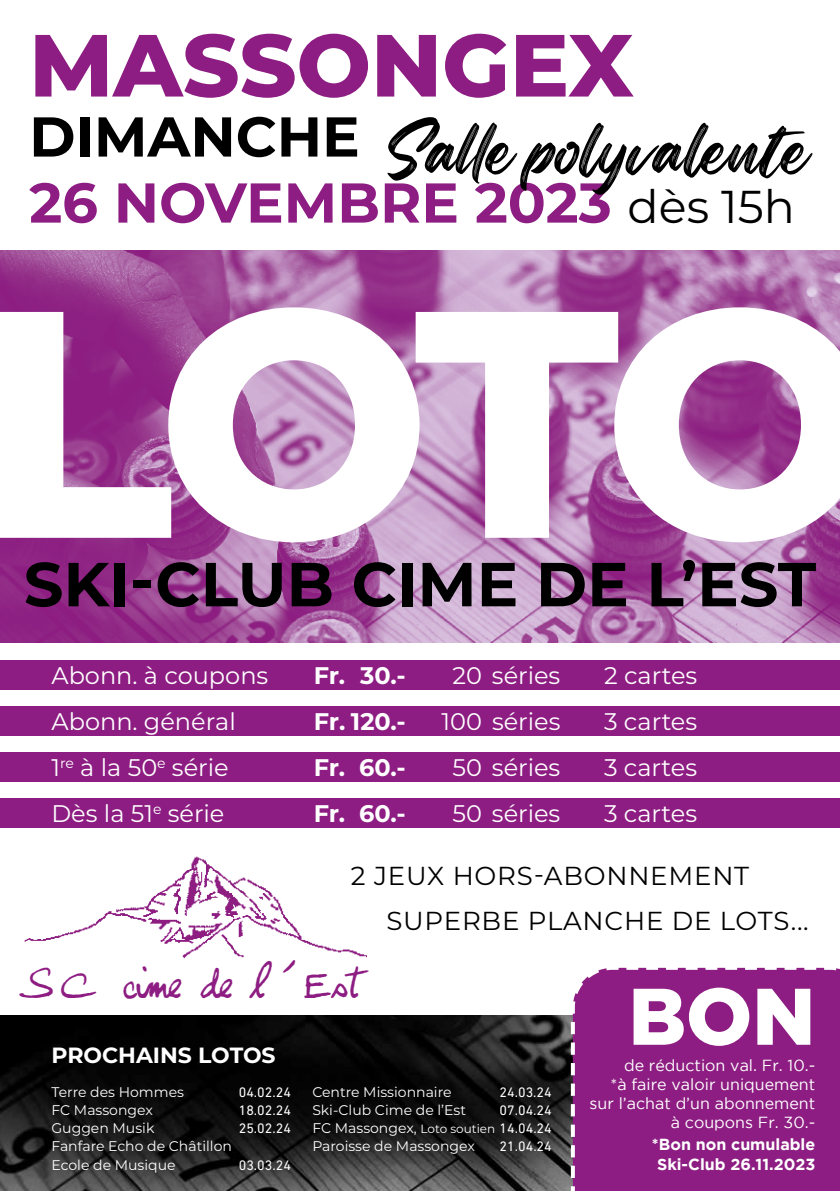
<style>
.page{position:relative;width:840px;height:1191px;background:#fff}
.page>*{position:absolute;margin:0;border:0;box-sizing:border-box;transform-origin:0 0}
.t1{font:800 322.6px "Montserrat";color:#fff}
.t2{font:800 88px "Montserrat";color:#8d1d82}
.t3{font:900 80px "Gotham";color:#fff}
.t4{font:64px "Regular Brush";color:#000}
.t5{font:700 62px "Montserrat";color:#000}
.t6{font:700 56px/66px "Montserrat";color:#8d1d82}
.t7{font:44px "Georges";color:#8d1d82}
.t8{font:26px/45.2px "Montserrat";letter-spacing:.03em;color:#000}
.t9{font:24px "Montserrat";color:#fff}
.t10{font:700 24px "Montserrat";color:#fff}
.t11{font:700 22px "Montserrat";color:#fff}
.t12{font:16px/19.2px "Gotham";color:#fff;text-align:right}
.t13{font:700 16px/19.2px "Gotham";color:#fff;text-align:center}
.t14{font:14px/18px "Montserrat";color:#fff}
.t15{font:14px "DIN Next LT Pro";color:#fff}
.s1{color:#000}
.s2{font-weight:400;font-size:46px;color:#000}
.s3{font-size:12px}
.s4{font-family:"DIN Next LT Pro"}
</style>
<div class="page">
<img style="left:24px;top:856px;width:342px;height:102px">
<div style="left:0;top:660px;width:839px;height:30px;background:#8d1d82"></div>
<div style="left:0;top:706px;width:839px;height:30px;background:#8d1d82"></div>
<div style="left:0;top:752px;width:839px;height:30px;background:#8d1d82"></div>
<div style="left:0;top:798px;width:839px;height:30px;background:#8d1d82"></div>
<img style="left:0;top:1015px;width:568px;height:176px">
<img style="left:0;top:250px;width:839px;height:392px">
<svg style="left:550px;top:1022px;width:18px;height:169px;background:#363636"></svg>
<div style="left:568px;top:967px;width:271px;height:224px;background:#8d1d82"></div>
<h2 class="t2" style="left:29px;top:1px;width:605px">MASSONGEX</h2>
<h3 class="t6" style="left:29px;top:101px;width:767px"><span class="s1">DIMANCHE<br></span>26 NOVEMBRE 2023 <span class="s2">dès 15h</span></h3>
<h3 class="t4" style="left:386px;top:99px;width:426px">Salle polyvalente</h3>
<h1 class="t1" style="left:-23px;top:187px;width:900px">LOTO</h1>
<h3 class="t5" style="left:24px;top:539px;width:793px">SKI-CLUB CIME DE L’EST</h3>
<h3 class="t9" style="left:51px;top:659px;width:218px">Abonn. à coupons</h3>
<h3 class="t10" style="left:313px;top:658px;width:93px">Fr. 30.-</h3>
<h3 class="t9" style="left:452px;top:659px;width:109px">20 séries</h3>
<h3 class="t9" style="left:603px;top:659px;width:95px">2 cartes</h3>
<h3 class="t9" style="left:51px;top:705px;width:186px">Abonn. général</h3>
<h3 class="t10" style="left:313px;top:704px;width:93px">Fr. 120.-</h3>
<h3 class="t9" style="left:441px;top:705px;width:120px">100 séries</h3>
<h3 class="t9" style="left:603px;top:705px;width:94px">3 cartes</h3>
<h3 class="t9" style="left:51px;top:751px;width:178px">1<sup>re</sup> à la 50<sup>e</sup> série</h3>
<h3 class="t10" style="left:313px;top:750px;width:93px">Fr. 60.-</h3>
<h3 class="t9" style="left:452px;top:751px;width:109px">50 séries</h3>
<h3 class="t9" style="left:603px;top:751px;width:94px">3 cartes</h3>
<h3 class="t9" style="left:51px;top:797px;width:174px">Dès la 51<sup>e</sup> série</h3>
<h3 class="t10" style="left:313px;top:796px;width:93px">Fr. 60.-</h3>
<h3 class="t9" style="left:452px;top:797px;width:109px">50 séries</h3>
<h3 class="t9" style="left:603px;top:797px;width:94px">3 cartes</h3>
<h3 class="t8" style="left:386px;top:852px;width:423px;text-indent:-35px">2 JEUX HORS-ABONNEMENT<br>SUPERBE PLANCHE DE LOTS...</h3>
<h3 class="t7" style="left:17px;top:957px;width:341px">SC cime de l’Est</h3>
<h3 class="t11" style="left:51px;top:1039px;width:225px">PROCHAINS LOTOS</h3>
<p class="t14" style="left:51px;top:1083px;width:134px">Terre des Hommes</p>
<p class="t15" style="left:238px;top:1084px;width:54px">04.02.24</p>
<p class="t14" style="left:51px;top:1101px;width:103px">FC Massongex</p>
<p class="t15" style="left:238px;top:1102px;width:54px">18.02.24</p>
<p class="t14" style="left:51px;top:1119px;width:104px">Guggen Musik</p>
<p class="t15" style="left:238px;top:1120px;width:54px">25.02.24</p>
<p class="t14" style="left:51px;top:1137px;width:182px">Fanfare Echo de Châtillon<br>Ecole de Musique</p>
<p class="t15" style="left:238px;top:1156px;width:54px">03.03.24</p>
<p class="t14" style="left:312px;top:1083px;width:141px">Centre Missionnaire</p>
<p class="t15" style="left:499px;top:1084px;width:54px">24.03.24</p>
<p class="t14" style="left:312px;top:1101px;width:155px">Ski-Club Cime de l’Est</p>
<p class="t15" style="left:499px;top:1102px;width:54px">07.04.24</p>
<p class="t14" style="left:312px;top:1119px;width:241px">FC Massongex, <span class="s3">Loto soutien</span> <span class="s4">14.04.24<br></span>Paroisse de Massongex</p>
<p class="t15" style="left:499px;top:1138px;width:54px">21.04.24</p>
<h3 class="t3" style="left:628px;top:970px;width:188px">BON</h3>
<p class="t12" style="left:589px;top:1074px;width:227px">*à faire valoir uniquement sur l’achat d’un abonnement à coupons Fr. 30.-</p>
<p class="t13" style="left:651px;top:1134px;width:165px">*Bon non cumulable<br>Ski-Club 26.11.2023</p>
<p class="t12" style="left:623px;top:1055px;width:193px">de réduction val. Fr. 10.-</p>
</div>
